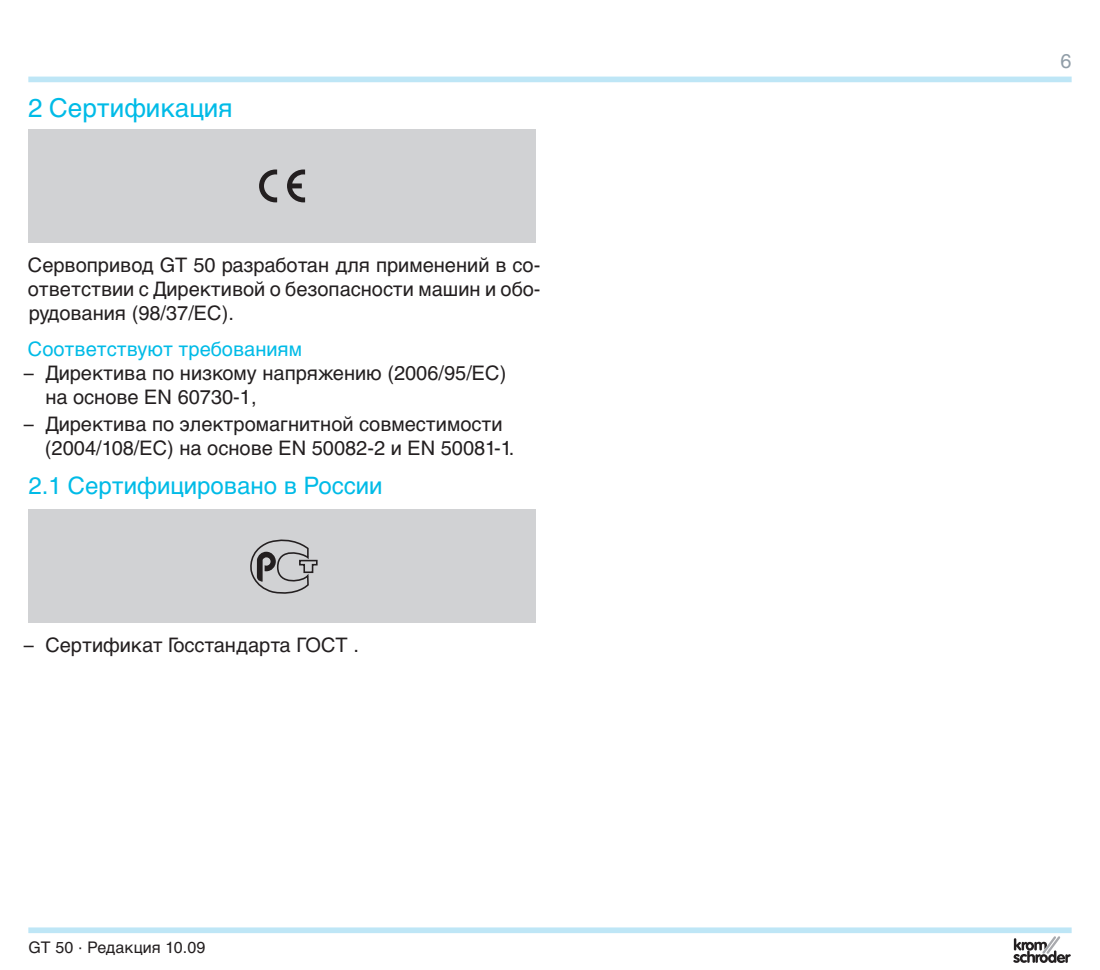
<style>
.page{position:relative;width:1100px;height:970px;background:#fff}
.page>*{position:absolute;margin:0;border:0;box-sizing:border-box;transform-origin:0 0}
.t1{font:26px "Helvetica Cyr Upright";color:#00bbe7}
.t2{font:24px "Helvetica Cyr Upright";color:#00bbe7}
.t3{font:20px/24px "Helvetica Cyr Upright";color:#231f20}
.t4{font:20px "Helvetica Cyr Upright";color:#00bbe7}
.t5{font:20px "Helvetica Cyr Upright";color:#909da7}
.t6{font:16px "Helvetica Cyr Upright";letter-spacing:.01em;color:#231f20}
</style>
<div class="page">
<div style="left:28px;top:77px;width:1043px;height:5px;background:#bee6f6"></div>
<div style="left:28px;top:927px;width:1043px;height:6px;background:#bee6f6"></div>
<div style="left:28px;top:129px;width:508px;height:114px;background:#d1d2d4"></div>
<svg style="left:259px;top:169px;width:18px;height:33px"></svg>
<svg style="left:287px;top:169px;width:18px;height:33px"></svg>
<div style="left:28px;top:509px;width:508px;height:113px;background:#d1d2d4"></div>
<svg style="left:250px;top:539px;width:68px;height:55px"></svg>
<svg style="left:1013px;top:936px;width:58px;height:26px"></svg>
<h1 class="t1" style="left:28px;top:98px;width:206px">2 Сертификация</h1>
<p class="t3" style="left:28px;top:255px;width:514px;text-align:justify">Сервопривод GT 50 разработан для применений в со&shy;ответствии с Директивой о безопасности машин и обо&shy;рудования (98/37/EC).</p>
<p class="t4" style="left:28px;top:341px;width:276px">Соответствуют требованиям</p>
<p class="t3" style="left:45px;top:362px;width:462px;text-indent:-21px">– Директива по низкому напряжению (2006/95/EC) на основе EN 60730-1,</p>
<p class="t3" style="left:45px;top:413px;width:471px;text-indent:-21px">– Директива по электромагнитной совместимости (2004/108/EC) на основе EN 50082-2 и EN 50081-1.</p>
<p class="t2" style="left:29px;top:476px;width:355px">2.1 Сертифицировано в России</p>
<p class="t3" style="left:24px;top:635px;width:336px">– Сертификат Госстандарта ГОСТ .</p>
<p class="t6" style="left:28px;top:941px;width:178px">GT 50 · Редакция 10.09</p>
<p class="t5" style="left:1060px;top:53px;width:13px">6</p>
</div>
